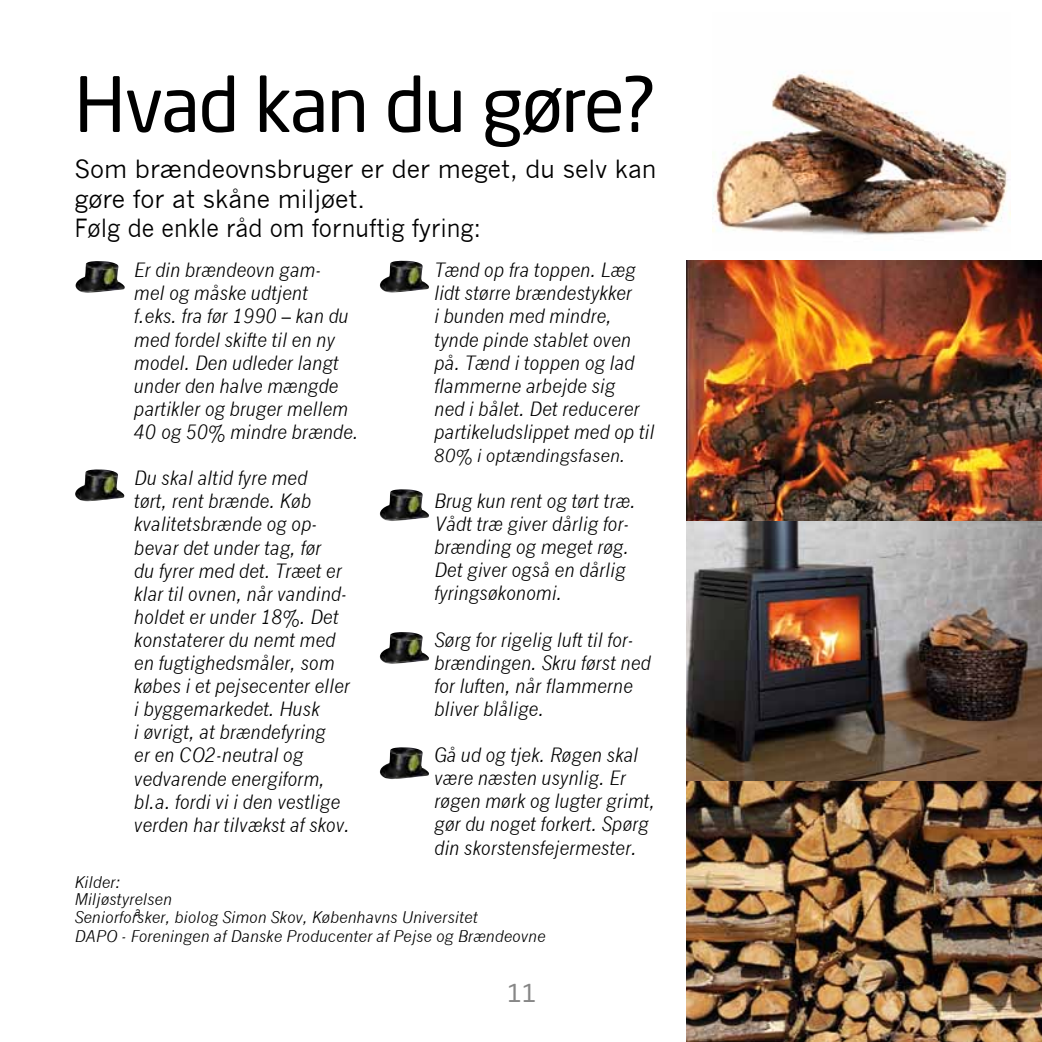
<style>
.page{position:relative;width:1042px;height:1042px;background:#fff}
.page>*{position:absolute;margin:0;border:0;box-sizing:border-box;transform-origin:0 0}
.t1{font:75.25px "Neo Sans Std";color:#000}
.t2{font:24.5px/29.4px "News Gothic";color:#000}
.t3{font:24.5px "Neo Sans Std";color:#878787}
.t4{font:italic 19.25px/23.1px "News Gothic";color:#000;scale:.94 1}
.t5{font:italic 17.5px "News Gothic";color:#000}
.t6{font:italic 15.75px/18px "News Gothic";color:#000}
</style>
<div class="page">
<img style="left:686px;top:260px;width:356px;height:782px">
<img style="left:713px;top:72px;width:297px;height:163px">
<svg style="left:85px;top:261px;width:11px;height:13px"></svg>
<img style="left:85px;top:469px;width:11px;height:14px">
<img style="left:389px;top:489px;width:12px;height:14px">
<svg style="left:389px;top:632px;width:12px;height:13px"></svg>
<img style="left:389px;top:747px;width:12px;height:14px">
<svg style="left:389px;top:261px;width:12px;height:13px"></svg>
<h1 class="t1" style="left:74px;top:58px;width:584px">H vad kan du gøre?</h1>
<p class="t2" style="left:74px;top:155px;width:583px">Som brændeovnsbruger er der meget, du selv kan gøre for at skåne miljøet.<br>Følg de enkle råd om fornuftig fyring:</p>
<p class="t4" style="left:134px;top:259px;width:240px">Er din brændeovn gam-<br>mel og måske udtjent<br>f.eks. fra før 1990 – kan du med fordel skifte til en ny model. Den udleder langt under den halve mængde partikler og bruger mellem<br>40 og 50% mindre brænde.</p>
<p class="t4" style="left:134px;top:466px;width:231px">Du skal altid fyre med<br>tørt, rent brænde. Køb kvalitetsbrænde og op&shy;bevar det under tag, før<br>du fyrer med det. Træet er klar til ovnen, når vandind&shy;holdet er under 18%. Det konstaterer du nemt med en fugtighedsmåler, som købes i et pejsecenter eller i byggemarkedet. Husk<br>i øvrigt, at brændefyring<br>er en CO2-neutral og vedvarende energiform, bl.a. fordi vi i den vestlige verden har tilvækst af skov.</p>
<p class="t4" style="left:434px;top:259px;width:236px">Tænd op fra toppen. Læg lidt større brændestykker<br>i bunden med mindre, tynde pinde stablet oven på. Tænd i toppen og lad flammerne arbejde sig<br>ned i bålet. Det reducerer partikeludslippet med op til</p>
<p class="t5" style="left:434px;top:445px;width:193px">80% i optændingsfasen.</p>
<p class="t4" style="left:434px;top:489px;width:216px">Brug kun rent og tørt træ.<br>Vådt træ giver dårlig for&shy;brænding og meget røg.<br>Det giver også en dårlig fyringsøkonomi.</p>
<p class="t4" style="left:434px;top:628px;width:232px">Sørg for rigelig luft til for&shy;brændingen. Skru først ned for luften, når flammerne bliver blålige.</p>
<p class="t4" style="left:434px;top:743px;width:237px">Gå ud og tjek. Røgen skal være næsten usynlig. Er røgen mørk og lugter grimt, gør du noget forkert. Spørg din skorstensfejermester.</p>
<p class="t6" style="left:74px;top:873px;width:473px">Kilder:<br>Miljøstyrelsen<br>Seniorforsker, biolog Simon Skov, Københavns Universitet<br>DAPO - Foreningen af Danske Producenter af Pejse og Brændeovne</p>
<p class="t3" style="left:507px;top:978px;width:31px">11</p>
<p class="t4" style="left:134px;top:905px;width:8px">ª</p>
</div>
